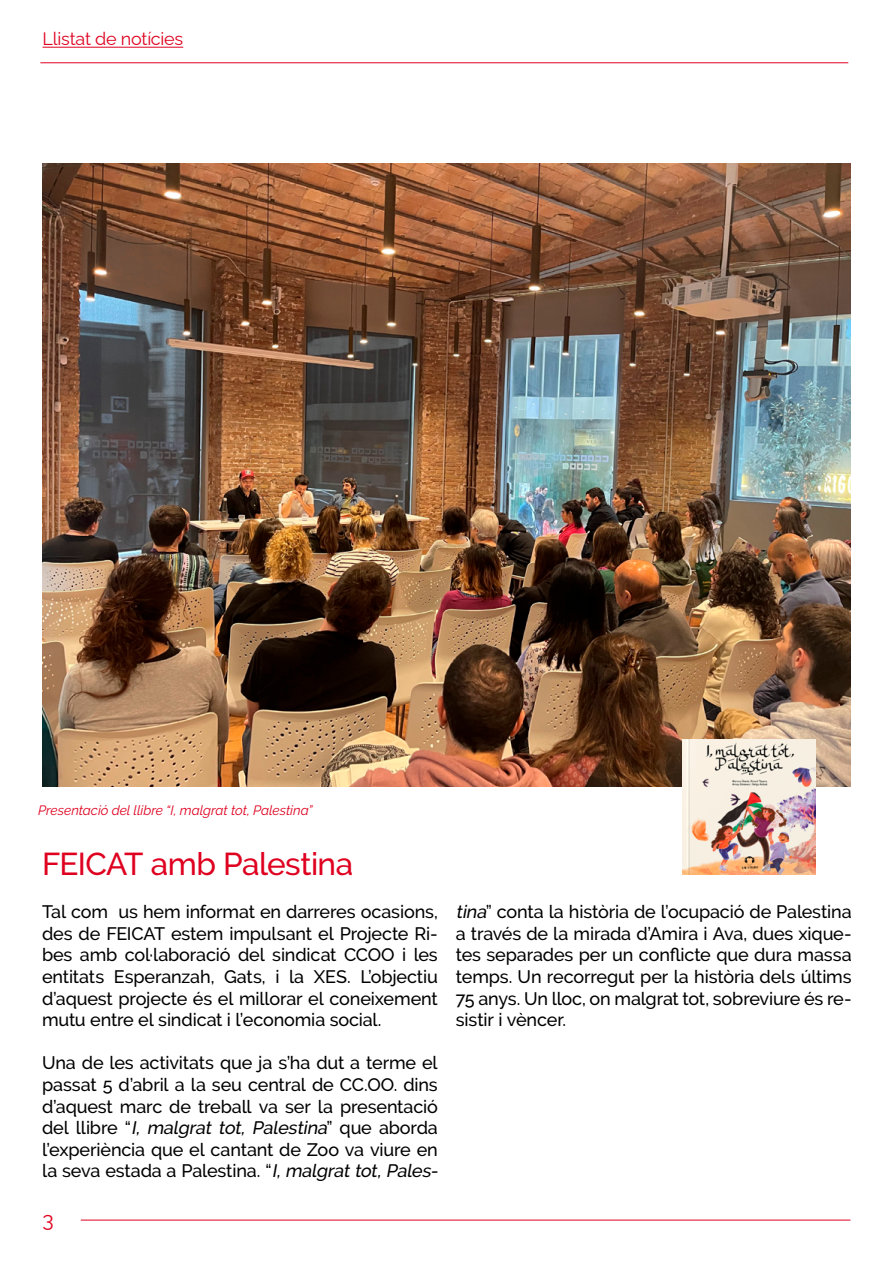
<style>
.page{position:relative;width:893px;height:1263px;background:#fff}
.page>*{position:absolute;margin:0;border:0;box-sizing:border-box;transform-origin:0 0}
.t1{font:500 31.5px "Raleway";letter-spacing:-.02em;color:#df0020}
.t2{font:21px "Raleway";color:#df0020}
.t3{font:500 18px/21.6px "Raleway";letter-spacing:-.01em;color:#000;text-align:justify}
.t4{font:18px "Raleway";letter-spacing:-.015em;color:#df0020}
.t5{font:italic 13.5px "Raleway";color:#df0020}
.s1{font-style:italic}
</style>
<div class="page">
<hr style="left:43px;top:47px;width:140px;height:1px;background:#df0020">
<hr style="left:81px;top:1220px;width:769px;height:1px;background:#df0020">
<hr style="left:40px;top:62px;width:808px;height:1px;background:#df0020">
<img style="left:43px;top:164px;width:807px;height:623px">
<img style="left:682px;top:740px;width:134px;height:135px">
<p class="t4" style="left:43px;top:25px;width:142px">Llistat de notícies</p>
<p class="t5" style="left:38px;top:802px;width:276px">Presentació del llibre “I, malgrat tot, Palestina”</p>
<p class="t1" style="left:42px;top:845px;width:313px">FEICAT amb Palestina</p>
<p class="t3" style="left:42px;top:901px;width:397px">Tal com us hem informat en darreres ocasions, des de FEICAT estem impulsant el Projecte Ri&shy;bes amb col·laboració del sindicat CCOO i les entitats Esperanzah, Gats, i la XES. L’objectiu d’aquest projecte és el millorar el coneixement mutu entre el sindicat i l’economia social.</p>
<p class="t3" style="left:42px;top:1052px;width:401px;text-align:left">Una de les activitats que ja s’ha dut a terme el passat 5 d’abril a la seu central de CC.OO. dins d’aquest marc de treball va ser la presentació d e l l l i b re “ <span class="s1">I, malgrat tot, Palestina</span>” q u e a b o rd a l’experiència que el cantant de Zoo va viure en la seva estada a Palestina. “<span class="s1">I, malgrat tot, Pales-</span></p>
<p class="t2" style="left:43px;top:1203px;width:13px">3</p>
<p class="t3" style="left:456px;top:901px;width:397px"><span class="s1">tina</span>” conta la història de l’ocupació de Palestina a través de la mirada d’Amira i Ava, dues xique&shy;tes separades per un conflicte que dura massa temps. Un recorregut per la història dels últims 75 anys. Un lloc, on malgrat tot, sobreviure és re&shy;sistir i vèncer.</p>
</div>
